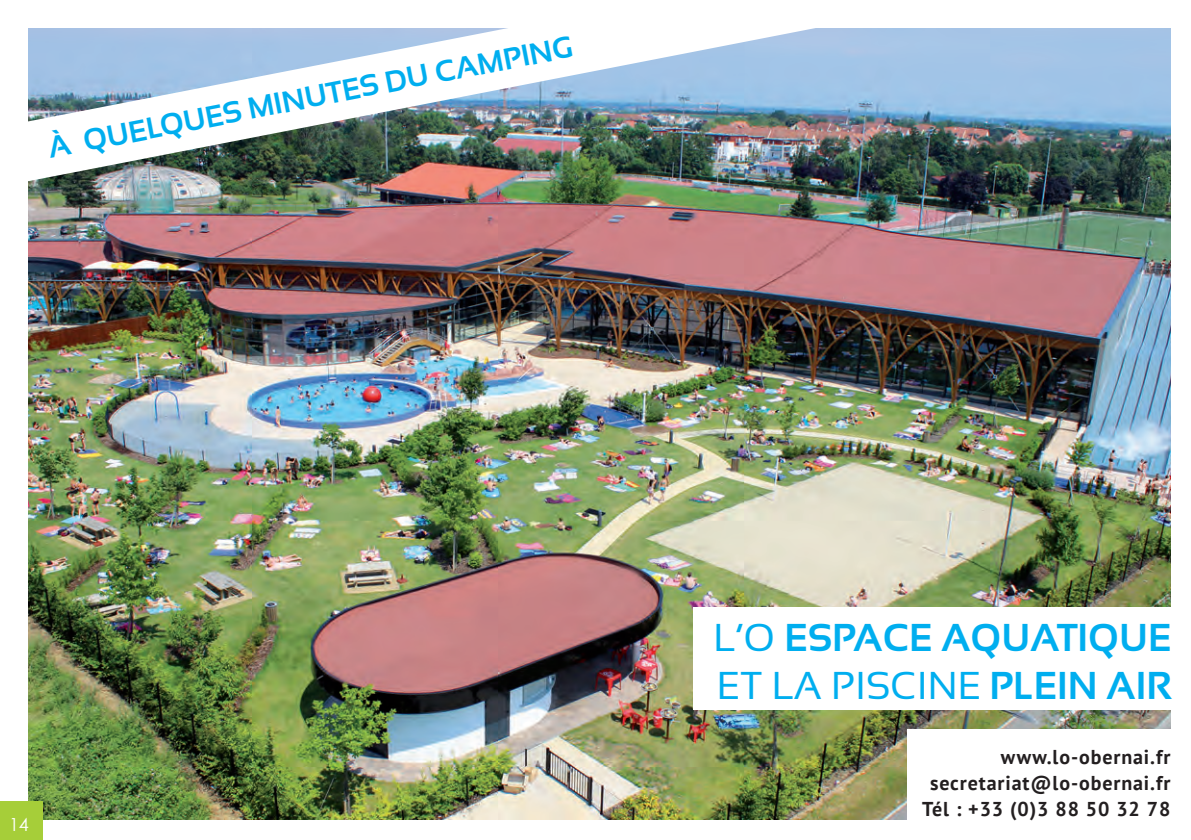
<style>
.page{position:relative;width:1191px;height:840px;background:#fff}
.page>*{position:absolute;margin:0;border:0;box-sizing:border-box;transform-origin:0 0}
.t1{font:700 38.8px/48px "Sansation";color:#00aeef}
.t2{font:700 30px "Sansation";color:#00aeef}
.t3{font:700 20px/26px "PT Sans";letter-spacing:.045em;color:#231f20;text-align:right}
.t4{font:18px "Century Gothic";color:#fff}
.s1{font-weight:400}
</style>
<div class="page">
<img style="left:28px;top:28px;width:1142px;height:790px">
<div style="left:907px;top:729px;width:284px;height:110px;background:#fff"></div>
<div style="left:0;top:801px;width:43px;height:38px;background:#a6ce39"></div>
<div style="left:693px;top:607px;width:498px;height:102px;background:#fff"></div>
<img style="left:28px;top:28px;width:812px;height:155px">
<h2 class="t2" style="left:45px;top:131px;width:535px;rotate:-11deg">À QUELQUES MINUTES DU CAMPING</h2>
<p class="t4" style="left:9px;top:812px;width:21px">14</p>
<h1 class="t1" style="left:713px;top:613px;width:459px"><span class="s1">L’O</span> ESPACE AQUATIQUE<br><span class="s1">ET LA PISCINE</span> PLEIN AIR</h1>
<p class="t3" style="left:922px;top:743px;width:250px">www.lo-obernai.fr secretariat@lo-obernai.fr<br>Tél : +33 (0)3 88 50 32 78</p>
</div>
